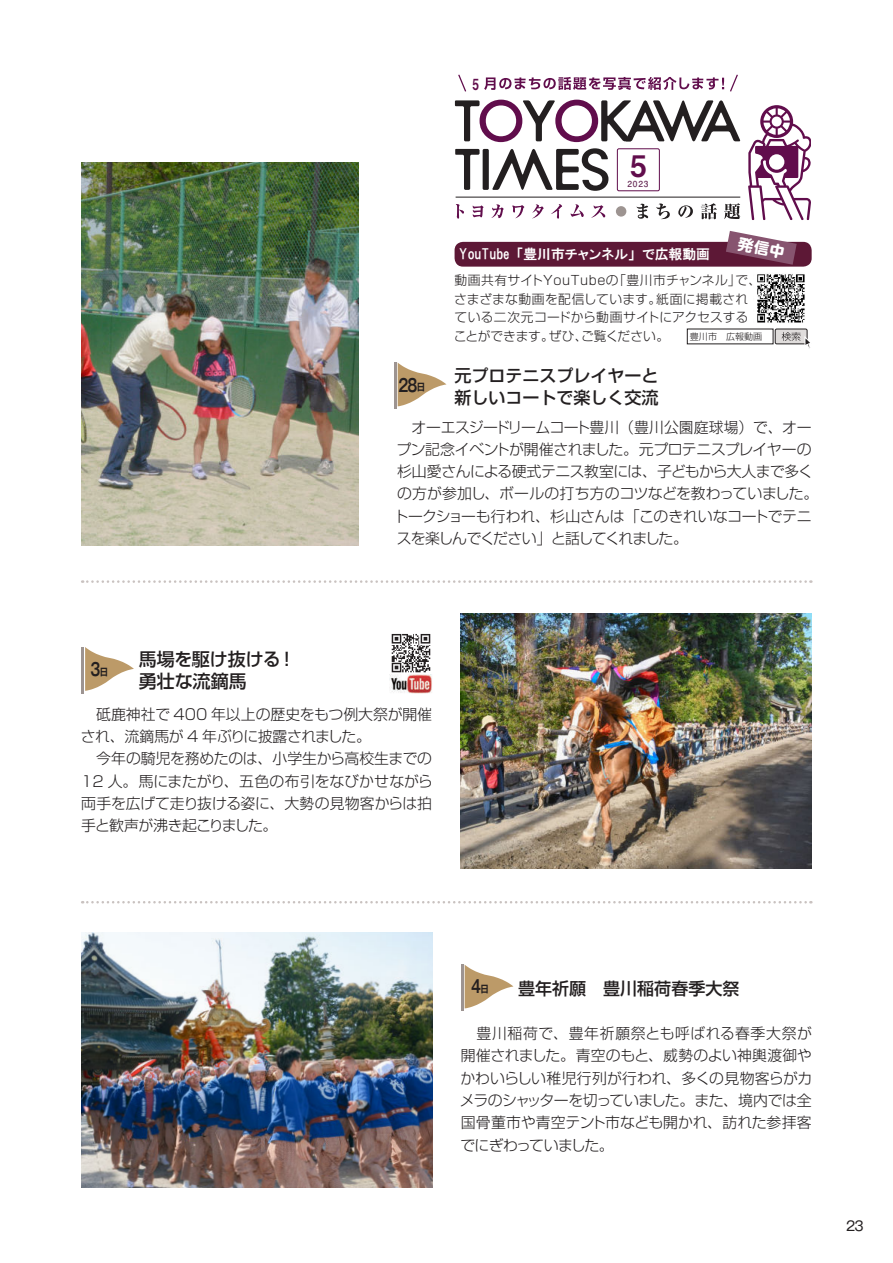
<style>
.page{position:relative;width:893px;height:1263px;background:#fff}
.page>*{position:absolute;margin:0;border:0;box-sizing:border-box;transform-origin:0 0}
.t1{font:29.7px "Midashi Go Pro MB31 90 msp RKSJ H";color:#610d4c}
.t2{font:500 18px/22.4px "Shin Go Pro";letter-spacing:-.01em;color:#231f20}
.t3{font:700 17.55px "Gothic MB101 Pro De";color:#231f20;scale:.75 1}
.t4{font:500 16.95px/22.4px "Shin Go Pro";color:#231f20}
.t5{font:15.3px "Midashi Go Pro MB31 90 msp RKSJ H";color:#610d4c;scale:.76 1}
.t6{font:300 14.85px/22.4px "Shin Go Pro";letter-spacing:-.025em;color:#231f20}
.t7{font:13.8px "HGP Gothic E";color:#fff}
.t8{font:13.35px "Gothic MB101 Pro";color:#231f20}
.t9{font:300 12.75px/18.6px "Shin Go Pro";letter-spacing:.02em;color:#231f20}
.t10{font:300 9px "Shin Go Pro";color:#231f20}
.t11{font:8.25px "Futo Go B101 Pro Bold 90 msp RKSJ H";color:#622451}
.s1{font-size:10.65px}
</style>
<div class="page">
<svg style="left:82px;top:901px;width:729px;height:2px"></svg>
<svg style="left:82px;top:580px;width:729px;height:3px"></svg>
<img style="left:81px;top:932px;width:351px;height:255px">
<hr style="left:394px;top:362px;width:2px;height:47px;background:#9d9491">
<svg style="left:398px;top:363px;width:48px;height:43px"></svg>
<hr style="left:81px;top:647px;width:3px;height:47px;background:#9d9491">
<svg style="left:85px;top:647px;width:49px;height:44px"></svg>
<hr style="left:461px;top:964px;width:2px;height:47px;background:#9d9491">
<svg style="left:465px;top:965px;width:48px;height:43px"></svg>
<img style="left:81px;top:162px;width:277px;height:384px">
<img style="left:461px;top:613px;width:351px;height:255px">
<div style="left:617px;top:148px;width:43px;height:43px;border:1px solid #610d4c;border-radius:2px"></div>
<svg style="left:456px;top:204px;width:8px;height:15px"></svg>
<svg style="left:473px;top:205px;width:11px;height:12px"></svg>
<svg style="left:491px;top:204px;width:13px;height:14px"></svg>
<svg style="left:512px;top:205px;width:12px;height:13px"></svg>
<svg style="left:532px;top:204px;width:12px;height:14px"></svg>
<svg style="left:551px;top:204px;width:11px;height:15px"></svg>
<svg style="left:571px;top:204px;width:13px;height:13px"></svg>
<svg style="left:591px;top:205px;width:14px;height:13px"></svg>
<div style="left:616px;top:206px;width:10px;height:11px;background:#9d9491;border-radius:50%"></div>
<svg style="left:636px;top:204px;width:12px;height:15px"></svg>
<svg style="left:656px;top:203px;width:14px;height:16px"></svg>
<svg style="left:678px;top:205px;width:15px;height:13px"></svg>
<svg style="left:701px;top:203px;width:16px;height:16px"></svg>
<svg style="left:724px;top:203px;width:16px;height:16px"></svg>
<hr style="left:455px;top:197px;width:285px;height:1px;background:#231f20">
<svg style="left:455px;top:149px;width:25px;height:41px"></svg>
<div style="left:483px;top:149px;width:6px;height:41px;background:#231f20;border-radius:2px"></div>
<svg style="left:455px;top:100px;width:285px;height:42px"></svg>
<svg style="left:492px;top:148px;width:116px;height:43px"></svg>
<svg style="left:748px;top:105px;width:63px;height:115px"></svg>
<svg style="left:458px;top:74px;width:280px;height:18px"></svg>
<div style="left:775px;top:329px;width:32px;height:15px;background:#e0dddc;border-radius:2px"></div>
<div style="left:775px;top:329px;width:32px;height:15px;border:1px solid #231f20;border-radius:2px"></div>
<svg style="left:782px;top:332px;width:28px;height:16px"></svg>
<img style="left:757px;top:273px;width:48px;height:50px">
<div style="left:455px;top:242px;width:357px;height:25px;background:#5d1836;border-radius:9px"></div>
<img style="left:390px;top:633px;width:42px;height:60px">
<svg style="left:726px;top:231px;width:71px;height:34px"></svg>
<p class="t5" style="left:473px;top:72px;width:10px">5</p>
<h1 class="t1" style="left:630px;top:142px;width:18px">5</h1>
<p class="t11" style="left:627px;top:177px;width:22px">2023</p>
<p class="t7" style="left:459px;top:247px;width:253px">YouTube 「豊川市チャンネル」で広報動画</p>
<p class="t3" style="left:398px;top:371px;width:38px">28<span class="s1">日</span></p>
<p class="t9" style="left:454px;top:269px;width:309px">動画共有サイトYouTubeの「豊川市チャンネル」で、さまざまな動画を配信しています。紙面に掲載されている二次元コードから動画サイトにアクセスすることができます。ぜひ、ご覧ください。</p>
<p class="t10" style="left:690px;top:329px;width:74px">豊川市　広報動画</p>
<p class="t4" style="left:454px;top:362px;width:206px">元プロテニスプレイヤーと新しいコートで楽しく交流</p>
<p class="t3" style="left:90px;top:655px;width:26px">3<span class="s1">日</span></p>
<p class="t2" style="left:139px;top:645px;width:159px">馬場を駆け抜ける ！勇壮な流鏑馬</p>
<p class="t6" style="left:394px;top:414px;width:426px">　オーエスジードリームコート豊川（豊川公園庭球場）で、オープン記念イベントが開催されました。元プロテニスプレイヤーの杉山愛さんによる硬式テニス教室には、子どもから大人まで多くの方が参加し、ボールの打ち方のコツなどを教わっていました。トークショーも行われ、杉山さんは「このきれいなコートでテニスを楽しんでください」と話してくれました。</p>
<p class="t6" style="left:81px;top:701px;width:353px">　砥鹿神社で 400 年以上の歴史をもつ例大祭が開催され、流鏑馬が 4 年ぶりに披露されました。<br>　今年の騎児を務めたのは、小学生から高校生までの<br>12 人。馬にまたがり、五色の布引をなびかせながら両手を広げて走り抜ける姿に、大勢の見物客からは拍手と歓声が沸き起こりました。</p>
<p class="t3" style="left:471px;top:972px;width:26px">4<span class="s1">日</span></p>
<p class="t4" style="left:518px;top:975px;width:223px">豊年祈願　豊川稲荷春季大祭</p>
<p class="t6" style="left:460px;top:1020px;width:354px;text-align:justify">　豊川稲荷で、豊年祈願祭とも呼ばれる春季大祭が開催されました。青空のもと、威勢のよい神輿渡御やかわいらしい稚児行列が行われ、多くの見物客らがカメラのシャッターを切っていました。また、境内では全国骨董市や青空テント市なども開かれ、訪れた参拝客でにぎわっていました。</p>
<p class="t8" style="left:846px;top:1215px;width:19px">23</p>
</div>
